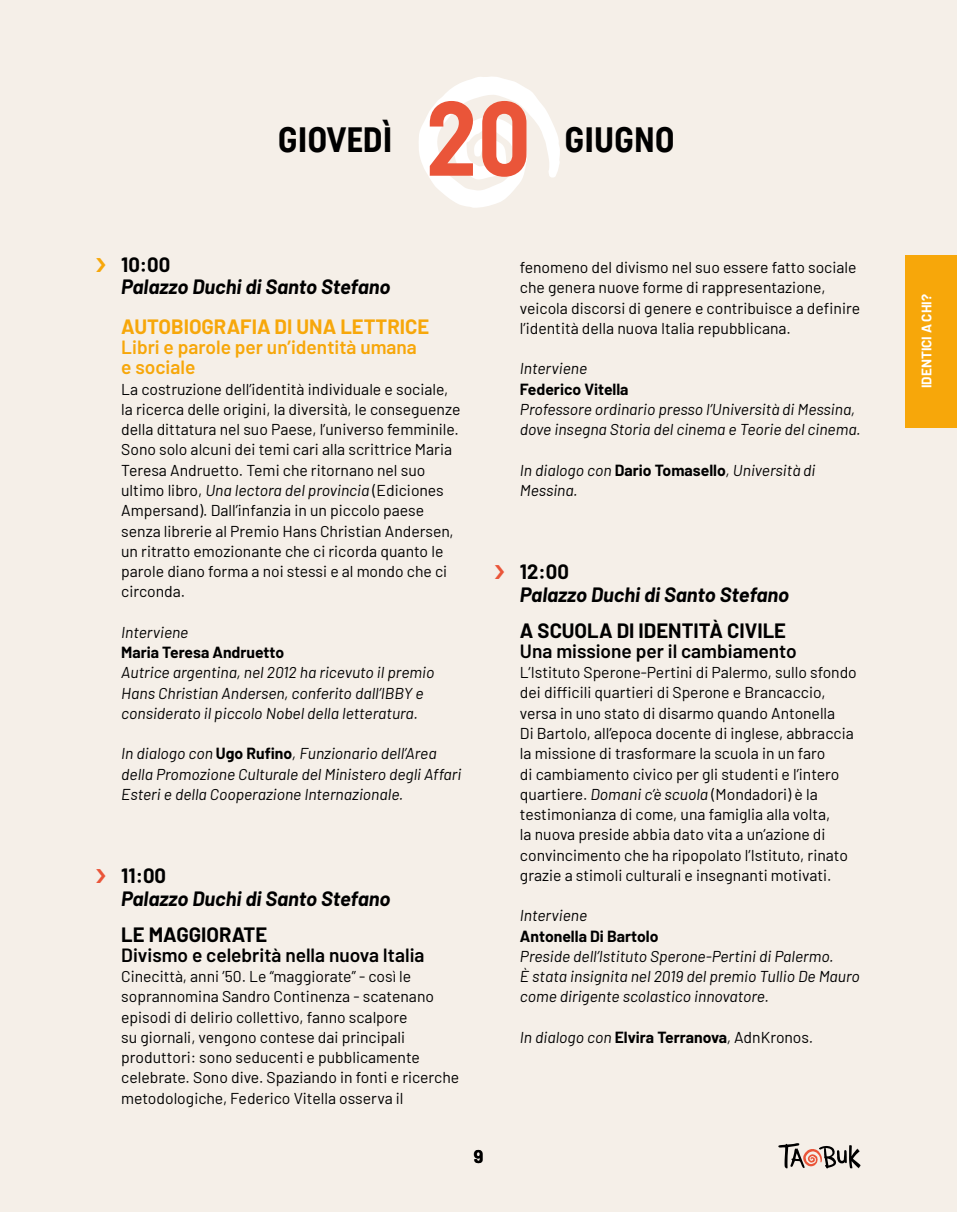
<style>
.page{position:relative;width:957px;height:1212px;background:#f5efe8}
.page>*{position:absolute;margin:0;border:0;box-sizing:border-box;transform-origin:0 0}
.t1{font:105.3px "Uniform Condensed 4";color:#ea5539}
.t2{font:35.1px "Uniform Condensed 4";color:#000}
.t3{font:italic 700 20.25px "Barlow";color:#000}
.t4{font:700 20.25px "Barlow";color:#000}
.t5{font:700 20.25px "Barlow";color:#f7a70a}
.t6{font:600 19.12px "Barlow";color:#000}
.t7{font:600 19.12px/20.2px "Barlow";color:#f7a70a}
.t8{font:700 18px "Barlow";color:#000}
.t9{font:15.75px/20.2px "Barlow";color:#000}
.t10{font:italic 15.75px/20.2px "Barlow";color:#000}
.t11{font:700 15.75px "Barlow";color:#000}
.t12{font:700 13.5px "Barlow";color:#fff}
.s1{font-style:italic}
.s2{font-weight:700;font-style:normal}
.s3{font-weight:400;font-style:italic}
.s4{font-weight:400}
</style>
<div class="page">
<svg style="left:419px;top:77px;width:141px;height:131px"></svg>
<div style="left:906px;top:255px;width:51px;height:172px;background:#f7a70a"></div>
<svg style="left:778px;top:1143px;width:83px;height:25px"></svg>
<h2 class="t2" style="left:278px;top:118px;width:116px">GIOVEDÌ</h2>
<h2 class="t2" style="left:283px;top:118px;width:111px">GIORNO</h2>
<h1 class="t1" style="left:424px;top:76px;width:56px">0</h1>
<h1 class="t1" style="left:425px;top:76px;width:107px">20</h1>
<h2 class="t2" style="left:564px;top:118px;width:112px">GIUGNO</h2>
<p class="t4" style="left:121px;top:249px;width:51px">10:00</p>
<p class="t3" style="left:121px;top:272px;width:271px">Palazzo Duchi di Santo Stefano</p>
<p class="t5" style="left:121px;top:312px;width:310px">AUTOBIOGRAFIA DI UNA LETTRICE</p>
<p class="t7" style="left:121px;top:336px;width:297px">Libri e parole per un’identità umana e sociale</p>
<p class="t9" style="left:121px;top:378px;width:341px">La costruzione dell’identità individuale e sociale, la ricerca delle origini, la diversità, le conseguenze della dittatura nel suo Paese, l’universo femminile.<br>Sono solo alcuni dei temi cari alla scrittrice Maria Teresa Andruetto. Temi che ritornano nel suo ultimo libro, <span class="s1">Una lectora del provincia</span> (Ediciones Ampersand). Dall’infanzia in un piccolo paese senza librerie al Premio Hans Christian Andersen, un ritratto emozionante che ci ricorda quanto le parole diano forma a noi stessi e al mondo che ci circonda.</p>
<p class="t10" style="left:121px;top:621px;width:69px">Interviene</p>
<p class="t11" style="left:121px;top:641px;width:164px">Maria Teresa Andruetto</p>
<p class="t10" style="left:121px;top:661px;width:315px">Autrice argentina, nel 2012 ha ricevuto il premio<br>Hans Christian Andersen, conferito dall’IBBY e considerato il piccolo Nobel della letteratura.</p>
<p class="t10" style="left:121px;top:742px;width:342px">In dialogo con <span class="s2">Ugo Rufino</span>, Funzionario dell’Area della Promozione Culturale del Ministero degli Affari<br>Esteri e della Cooperazione Internazionale.</p>
<p class="t4" style="left:121px;top:861px;width:46px">11:00</p>
<p class="t3" style="left:121px;top:883px;width:271px">Palazzo Duchi di Santo Stefano</p>
<p class="t4" style="left:121px;top:919px;width:148px">LE MAGGIORATE</p>
<p class="t6" style="left:121px;top:941px;width:305px">Divismo e celebrità nella nuova Italia</p>
<p class="t9" style="left:121px;top:965px;width:339px">Cinecittà, anni ’50. Le “maggiorate” - così le soprannomina Sandro Continenza - scatenano episodi di delirio collettivo, fanno scalpore<br>su giornali, vengono contese dai principali produttori: sono seducenti e pubblicamente celebrate. Sono dive. Spaziando in fonti e ricerche metodologiche, Federico Vitella osserva il</p>
<p class="t8" style="left:474px;top:1143px;width:11px">9</p>
<p class="t9" style="left:520px;top:256px;width:342px">fenomeno del divismo nel suo essere fatto sociale che genera nuove forme di rappresentazione, veicola discorsi di genere e contribuisce a definire l’identità della nuova Italia repubblicana.</p>
<p class="t10" style="left:520px;top:357px;width:69px">Interviene</p>
<p class="t11" style="left:520px;top:377px;width:110px">Federico Vitella</p>
<p class="t10" style="left:520px;top:398px;width:342px">Professore ordinario presso l’Università di Messina, dove insegna Storia del cinema e Teorie del cinema.</p>
<p class="t10" style="left:520px;top:459px;width:297px">In dialogo con <span class="s2">Dario Tomasello</span>, Università di<br>Messina.</p>
<p class="t4" style="left:520px;top:557px;width:50px">12:00</p>
<p class="t3" style="left:520px;top:579px;width:271px">Palazzo Duchi di Santo Stefano</p>
<p class="t4" style="left:520px;top:615px;width:268px">A SCUOLA DI IDENTITÀ CIVILE</p>
<p class="t6" style="left:520px;top:637px;width:278px">Una missione per il cambiamento</p>
<p class="t9" style="left:520px;top:661px;width:338px">L’Istituto Sperone-Pertini di Palermo, sullo sfondo dei difficili quartieri di Sperone e Brancaccio, versa in uno stato di disarmo quando Antonella<br>Di Bartolo, all’epoca docente di inglese, abbraccia la missione di trasformare la scuola in un faro<br>di cambiamento civico per gli studenti e l’intero quartiere. <span class="s1">Domani c’è scuola</span> (Mondadori) è la testimonianza di come, una famiglia alla volta,<br>la nuova preside abbia dato vita a un’azione di convincimento che ha ripopolato l’Istituto, rinato grazie a stimoli culturali e insegnanti motivati.</p>
<p class="t10" style="left:520px;top:904px;width:69px">Interviene</p>
<p class="t11" style="left:520px;top:924px;width:140px">Antonella Di Bartolo</p>
<p class="t10" style="left:520px;top:945px;width:341px">Preside dell’Istituto Sperone-Pertini di Palermo.<br>È stata insignita nel 2019 del premio Tullio De Mauro come dirigente scolastico innovatore.</p>
<p class="t11" style="left:520px;top:1025px;width:295px"><span class="s3">In dialogo con</span> Elvira Terranova<span class="s3">,</span> <span class="s4">AdnKronos</span><span class="s3">.</span></p>
<p class="t12" style="left:916px;top:388px;width:95px;rotate:-90deg">IDENTICI A CHI?</p>
</div>
